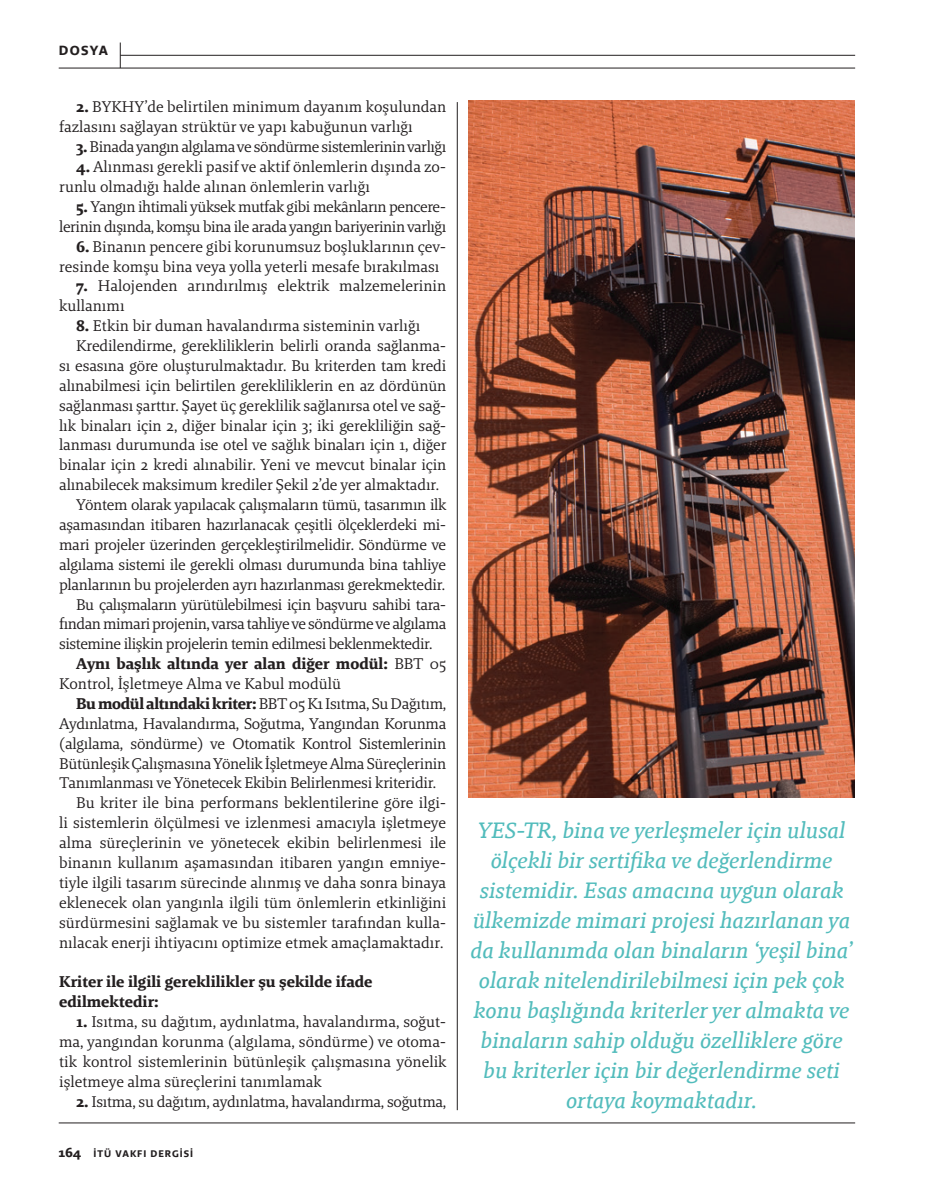
<style>
.page{position:relative;width:936px;height:1191px;background:#fff}
.page>*{position:absolute;margin:0;border:0;box-sizing:border-box;transform-origin:0 0}
.t1{font:italic 22.5px/30px "Brando Text";color:#52bcbc;text-align:center}
.t2{font:15.75px/20px "Brando";letter-spacing:-.01em;color:#231f20}
.t3{font:15.75px/20px "Brando";letter-spacing:-.03em;color:#231f20;text-align:right}
.t4{font:700 15.75px/20px "Brando";color:#231f20}
.t5{font:700 13.5px "Brando Sans";letter-spacing:.09em;color:#231f20}
.t6{font:700 9.75px "Brando Sans";letter-spacing:.1em;color:#231f20}
.s1{font-weight:700}
.s2{font-weight:400}
.s3{font-size:13.5px}
</style>
<div class="page">
<hr style="left:59px;top:1122px;width:796px;height:1px;background:#231f20">
<hr style="left:59px;top:68px;width:796px;height:1px;background:#231f20">
<hr style="left:120px;top:55px;width:735px;height:1px;background:#231f20">
<svg style="left:120px;top:43px;width:1px;height:25px"></svg>
<hr style="left:457px;top:102px;width:1px;height:1008px;background:#231f20">
<img style="left:468px;top:101px;width:386px;height:696px">
<p class="t5" style="left:59px;top:42px;width:51px">DOSYA</p>
<p class="t2" style="left:59px;top:97px;width:388px;text-indent:17px"><span class="s1">2.</span> BYKHY’de belirtilen minimum dayanım koşulundan fazlasını sağlayan strüktür ve yapı kabuğunun varlığı</p>
<p class="t3" style="left:76px;top:137px;width:371px"><span class="s1">3.</span> Binada yangın algılama ve söndürme sistemlerinin varlığı</p>
<p class="t2" style="left:59px;top:157px;width:388px;text-indent:17px"><span class="s1">4.</span> Alınması gerekli pasif ve aktif önlemlerin dışında zo&shy;runlu olmadığı halde alınan önlemlerin varlığı</p>
<p class="t3" style="left:59px;top:196px;width:388px"><span class="s1">5.</span> Yangın ihtimali yüksek mutfak gibi mekânların pencere&shy;lerinin dışında, komşu bina ile arada yangın bariyerinin varlığı</p>
<p class="t2" style="left:59px;top:236px;width:388px;text-indent:17px"><span class="s1">6.</span> Binanın pencere gibi korunumsuz boşluklarının çev&shy;resinde komşu bina veya yolla yeterli mesafe bırakılması</p>
<p class="t2" style="left:59px;top:276px;width:388px;text-indent:17px"><span class="s1">7.</span> Halojenden arındırılmış elektrik malzemelerinin kullanımı</p>
<p class="t2" style="left:76px;top:316px;width:345px"><span class="s1">8.</span> Etkin bir duman havalandırma sisteminin varlığı</p>
<p class="t2" style="left:76px;top:335px;width:371px">Kredilendirme, gerekliliklerin belirli oranda sağlanma-</p>
<p class="t2" style="left:59px;top:355px;width:388px">sı esasına göre oluşturulmaktadır. Bu kriterden tam kredi</p>
<p class="t2" style="left:59px;top:375px;width:388px">alınabilmesi için belirtilen gerekliliklerin en az dördünün</p>
<p class="t2" style="left:59px;top:395px;width:388px">sağlanması şarttır. Şayet üç gereklilik sağlanırsa otel ve sağ-</p>
<p class="t2" style="left:59px;top:415px;width:388px">lık binaları için 2, diğer binalar için 3; iki gerekliliğin sağ-</p>
<p class="t2" style="left:59px;top:435px;width:389px">lanması durumunda ise otel ve sağlık binaları için 1, diğer</p>
<p class="t2" style="left:59px;top:455px;width:388px">binalar için 2 kredi alınabilir. Yeni ve mevcut binalar için</p>
<p class="t2" style="left:59px;top:475px;width:381px">alınabilecek maksimum krediler Şekil 2’de yer almaktadır.</p>
<p class="t2" style="left:76px;top:494px;width:372px">Yöntem olarak yapılacak çalışmaların tümü, tasarımın ilk</p>
<p class="t2" style="left:59px;top:514px;width:388px">aşamasından itibaren hazırlanacak çeşitli ölçeklerdeki mi-</p>
<p class="t2" style="left:59px;top:534px;width:388px">mari projeler üzerinden gerçekleştirilmelidir. Söndürme ve</p>
<p class="t2" style="left:59px;top:554px;width:388px">algılama sistemi ile gerekli olması durumunda bina tahliye</p>
<p class="t2" style="left:59px;top:574px;width:387px">planlarının bu projelerden ayrı hazırlanması gerekmektedir.</p>
<p class="t3" style="left:76px;top:594px;width:371px">Bu çalışmaların yürütülebilmesi için başvuru sahibi tara-</p>
<p class="t3" style="left:59px;top:614px;width:388px">fından mimari projenin, varsa tahliye ve söndürme ve algılama</p>
<p class="t3" style="left:59px;top:634px;width:375px">sistemine ilişkin projelerin temin edilmesi beklenmektedir.</p>
<p class="t4" style="left:76px;top:653px;width:371px">Aynı başlık altında yer alan diğer modül: <span class="s2">BBT 05</span></p>
<p class="t2" style="left:59px;top:673px;width:283px">Kontrol, İşletmeye Alma ve Kabul modülü</p>
<p class="t2" style="left:76px;top:693px;width:371px"><span class="s1">Bu modül altındaki kriter:</span> BBT 05 K1 Isıtma, Su Dağıtım,</p>
<p class="t2" style="left:59px;top:713px;width:388px">Aydınlatma, Havalandırma, Soğutma, Yangından Korunma</p>
<p class="t2" style="left:59px;top:733px;width:388px">(algılama, söndürme) ve Otomatik Kontrol Sistemlerinin</p>
<p class="t2" style="left:59px;top:753px;width:388px">Bütünleşik Çalışmasına Yönelik İşletmeye Alma Süreçlerinin</p>
<p class="t2" style="left:59px;top:773px;width:378px">Tanımlanması ve Yönetecek Ekibin Belirlenmesi kriteridir.</p>
<p class="t2" style="left:76px;top:793px;width:371px">Bu kriter ile bina performans beklentilerine göre ilgi-</p>
<p class="t2" style="left:59px;top:812px;width:388px">li sistemlerin ölçülmesi ve izlenmesi amacıyla işletmeye</p>
<p class="t2" style="left:59px;top:832px;width:388px">alma süreçlerinin ve yönetecek ekibin belirlenmesi ile</p>
<p class="t2" style="left:59px;top:852px;width:388px">binanın kullanım aşamasından itibaren yangın emniye-</p>
<p class="t2" style="left:59px;top:872px;width:388px">tiyle ilgili tasarım sürecinde alınmış ve daha sonra binaya</p>
<p class="t2" style="left:59px;top:892px;width:388px">eklenecek olan yangınla ilgili tüm önlemlerin etkinliğini</p>
<p class="t2" style="left:59px;top:912px;width:388px">sürdürmesini sağlamak ve bu sistemler tarafından kulla-</p>
<p class="t2" style="left:59px;top:932px;width:386px">nılacak enerji ihtiyacını optimize etmek amaçlamaktadır.</p>
<p class="t4" style="left:59px;top:972px;width:315px">Kriter ile ilgili gereklilikler şu şekilde ifade edilmektedir:</p>
<p class="t2" style="left:59px;top:1011px;width:389px;text-align:justify;text-indent:17px"><span class="s1">1.</span> Isıtma, su dağıtım, aydınlatma, havalandırma, soğut&shy;ma, yangından korunma (algılama, söndürme) ve otoma&shy;tik kontrol sistemlerinin bütünleşik çalışmasına yönelik işletmeye alma süreçlerini tanımlamak</p>
<p class="t2" style="left:76px;top:1091px;width:371px"><span class="s1">2.</span> Isıtma, su dağıtım, aydınlatma, havalandırma, soğutma,</p>
<p class="t6" style="left:58px;top:1147px;width:136px"><span class="s3">164</span> İTÜ VAKFI DERGİSİ</p>
<p class="t1" style="left:470px;top:814px;width:383px">YES-TR, bina ve yerleşmeler için ulusal ölçekli bir sertifika ve değerlendirme sistemidir. Esas amacına uygun olarak ülkemizde mimari projesi hazırlanan ya da kullanımda olan binaların ‘yeşil bina’ olarak nitelendirilebilmesi için pek çok konu başlığında kriterler yer almakta ve binaların sahip olduğu özelliklere göre bu kriterler için bir değerlendirme seti ortaya koymaktadır.</p>
</div>
